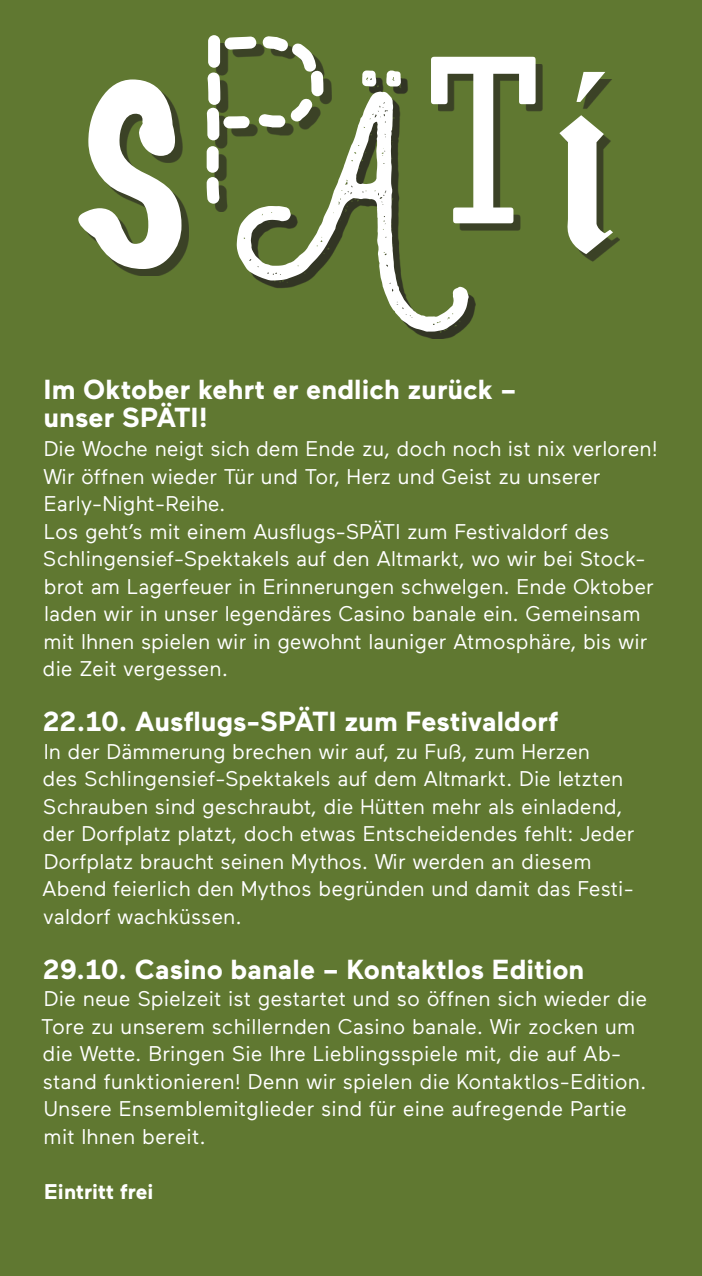
<style>
.page{position:relative;width:702px;height:1276px;background:#607831}
.page>*{position:absolute;margin:0;border:0;box-sizing:border-box;transform-origin:0 0}
.t1{font:700 27.5px/27.5px "Maax";letter-spacing:.005em;color:#fff}
.t2{font:21.25px/27.5px "Maax";color:#fff}
.t3{font:700 21.25px "Maax";color:#fff}
</style>
<div class="page">
<div style="left:85px;top:86px;width:104px;height:190px;background:#231f20;opacity:.6"></div>
<svg style="left:78px;top:79px;width:103px;height:190px"></svg>
<div style="left:215px;top:43px;width:117px;height:169px;background:#231f20;opacity:.6"></div>
<svg style="left:207px;top:35px;width:116px;height:169px"></svg>
<div style="left:244px;top:77px;width:231px;height:262px;background:#231f20;opacity:.75"></div>
<svg style="left:237px;top:71px;width:231px;height:261px"></svg>
<div style="left:438px;top:64px;width:104px;height:166px;background:#231f20;opacity:.6"></div>
<svg style="left:431px;top:57px;width:104px;height:166px"></svg>
<div style="left:566px;top:79px;width:54px;height:182px;background:#231f20;opacity:.6"></div>
<svg style="left:559px;top:72px;width:54px;height:182px"></svg>
<p class="t1" style="left:43px;top:376px;width:474px">Im Oktober kehrt er endlich zurück – unser SPÄTI!</p>
<p class="t2" style="left:43px;top:435px;width:617px">Die Woche neigt sich dem Ende zu, doch noch ist nix verloren!<br>Wir öffnen wieder Tür und Tor, Herz und Geist zu unserer Early-Night-Reihe.<br>Los geht’s mit einem Ausflugs-SPÄTI zum Festivaldorf des Schlingensief-Spektakels auf den Altmarkt, wo wir bei Stock&shy;brot am Lagerfeuer in Erinnerungen schwelgen. Ende Oktober laden wir in unser legendäres Casino banale ein. Gemeinsam mit Ihnen spielen wir in gewohnt launiger Atmosphäre, bis wir die Zeit vergessen.</p>
<p class="t1" style="left:43px;top:708px;width:517px">22.10. Ausflugs-SPÄTI zum Festivaldorf</p>
<p class="t2" style="left:42px;top:738px;width:594px">In der Dämmerung brechen wir auf, zu Fuß, zum Herzen<br>des Schlingensief-Spektakels auf dem Altmarkt. Die letzten Schrauben sind geschraubt, die Hütten mehr als einladend, der Dorfplatz platzt, doch etwas Entscheidendes fehlt: Jeder Dorfplatz braucht seinen Mythos. Wir werden an diesem Abend feierlich den Mythos begründen und damit das Festi&shy;valdorf wachküssen.</p>
<p class="t1" style="left:43px;top:955px;width:543px">29.10. Casino banale – Kontaktlos Edition</p>
<p class="t2" style="left:41px;top:985px;width:607px">Die neue Spielzeit ist gestartet und so öffnen sich wieder die Tore zu unserem schillernden Casino banale. Wir zocken um die Wette. Bringen Sie Ihre Lieblingsspiele mit, die auf Ab&shy;stand funktionieren! Denn wir spielen die Kontaktlos-Edition.<br>Unsere Ensemblemitglieder sind für eine aufregende Partie mit Ihnen bereit.</p>
<p class="t3" style="left:44px;top:1179px;width:111px">Eintritt frei</p>
</div>
